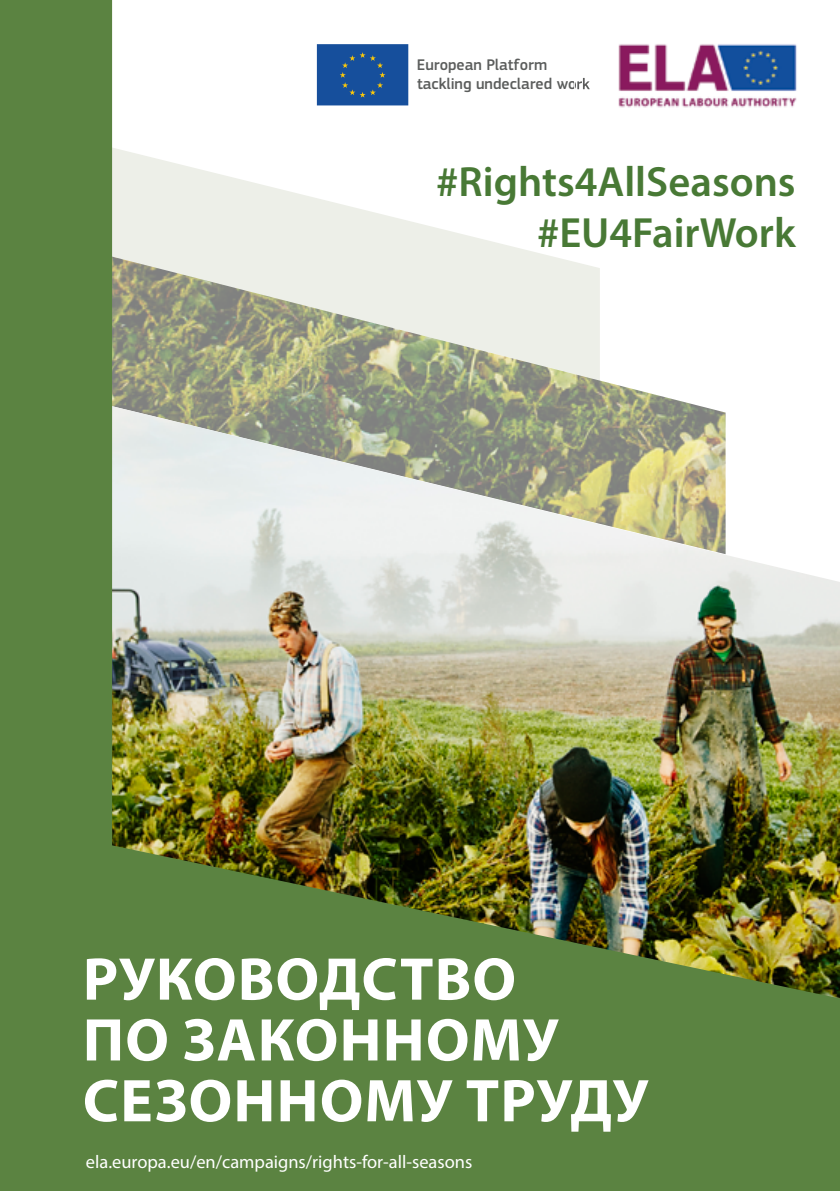
<style>
.page{position:relative;width:840px;height:1191px;background:#fff}
.page>*{position:absolute;margin:0;border:0;box-sizing:border-box;transform-origin:0 0}
.t1{font:700 60.8px/60.8px "Myriad Pro";letter-spacing:.015em;color:#fff}
.t2{font:600 42.4px "Myriad Pro";color:#487935}
.t3{font:18.4px "Myriad Pro";color:#fff}
.t4{font:500 16px "EC Square Sans Pro";color:#5b5d5c}
</style>
<div class="page">
<img style="left:0;top:0;width:839px;height:1191px">
<div style="left:317px;top:44px;width:91px;height:61px;background:#164f9c"></div>
<img style="left:574px;top:0;width:265px;height:149px">
<svg style="left:574px;top:78px;width:15px;height:11px"></svg>
<p class="t4" style="left:417px;top:55px;width:132px">European Platform</p>
<p class="t4" style="left:417px;top:75px;width:174px">tackling undeclared work</p>
<p class="t2" style="left:436px;top:155px;width:361px">#Rights4AllSeasons</p>
<p class="t2" style="left:536px;top:205px;width:260px">#EU4FairWork</p>
<p class="t1" style="left:83px;top:946px;width:566px">РУКОВОДСТВО<br>ПО ЗАКОННОМУ<br>СЕЗОННОМУ ТРУДУ</p>
<p class="t3" style="left:86px;top:1150px;width:387px">ela.europa.eu/en/campaigns/rights-for-all-seasons</p>
</div>
